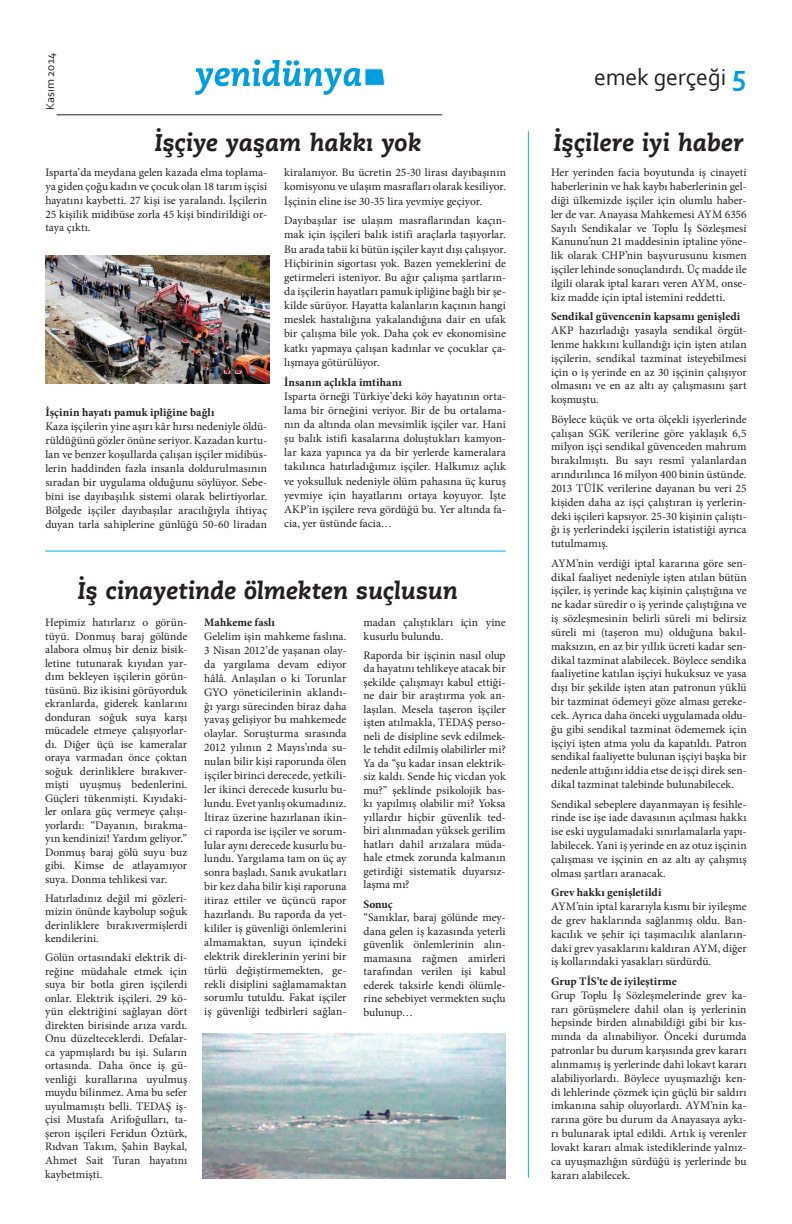
<style>
.page{position:relative;width:792px;height:1224px;background:#fff}
.page>*{position:absolute;margin:0;border:0;box-sizing:border-box;transform-origin:0 0}
.t1{font:700 30px "Corbel";color:#009ddf}
.t2{font:italic 800 24px "Caecilia LT Std";color:#231f20}
.t3{font:24px "Corbel";letter-spacing:-.01em;color:#231f20}
.t4{font:12px "Corbel";color:#231f20}
.t5{font:11.5px/13.8px "Minion Pro";letter-spacing:.005em;color:#231f20;text-align:justify}
.t6{font:700 11.5px "Minion Pro";letter-spacing:.005em;color:#231f20}
</style>
<div class="page">
<hr style="left:528px;top:131px;width:1px;height:1046px;background:#00aeef">
<hr style="left:45px;top:551px;width:461px;height:1px;background:#00aeef">
<svg style="left:195px;top:60px;width:190px;height:35px"></svg>
<hr style="left:57px;top:115px;width:385px;height:1px;background:#231f20">
<img style="left:203px;top:1033px;width:303px;height:146px">
<img style="left:45px;top:256px;width:224px;height:128px">
<p class="t4" style="left:43px;top:110px;width:59px;rotate:-90deg">Kasım 2014</p>
<h2 class="t2" style="left:155px;top:127px;width:268px">İşçiye yaşam hakkı yok</h2>
<p class="t5" style="left:45px;top:166px;width:223px">Isparta’da meydana gelen kazada elma toplama&shy;ya giden çoğu kadın ve çocuk olan 18 tarım işçisi hayatını kaybetti. 27 kişi ise yaralandı. İşçilerin 25 kişilik midibüse zorla 45 kişi bindirildiği or&shy;taya çıktı.</p>
<p class="t5" style="left:284px;top:166px;width:223px;line-height:14.1px">kiralanıyor. Bu ücretin 25-30 lirası dayıbaşının komisyonu ve ulaşım masrafları olarak kesiliyor.<br>İşçinin eline ise 30-35 lira yevmiye geçiyor.</p>
<p class="t5" style="left:284px;top:214px;width:223px;line-height:14.1px">Dayıbaşılar ise ulaşım masraflarından kaçın&shy;mak için işçileri balık istifi araçlarla taşıyorlar.<br>Bu arada tabii ki bütün işçiler kayıt dışı çalışıyor.<br>Hiçbirinin sigortası yok. Bazen yemeklerini de getirmeleri isteniyor. Bu ağır çalışma şartların&shy;da işçilerin hayatları pamuk ipliğine bağlı bir şe&shy;kilde sürüyor. Hayatta kalanların kaçının hangi meslek hastalığına yakalandığına dair en ufak bir çalışma bile yok. Daha çok ev ekonomisine katkı yapmaya çalışan kadınlar ve çocuklar ça&shy;lışmaya götürülüyor.</p>
<p class="t6" style="left:284px;top:374px;width:119px">İnsanın açlıkla imtihanı</p>
<p class="t5" style="left:284px;top:389px;width:223px;line-height:14.1px">Isparta örneği Türkiye’deki köy hayatının orta&shy;lama bir örneğini veriyor. Bir de bu ortalama&shy;nın da altında olan mevsimlik işçiler var. Hani şu balık istifi kasalarına doluştukları kamyon&shy;lar kaza yapınca ya da bir yerlerde kameralara takılınca hatırladığımız işçiler. Halkımız açlık ve yoksulluk nedeniyle ölüm pahasına üç kuruş yevmiye için hayatlarını ortaya koyuyor. İşte AKP’in işçilere reva gördüğü bu. Yer altında fa&shy;cia, yer üstünde facia…</p>
<p class="t6" style="left:45px;top:405px;width:171px">İşçinin hayatı pamuk ipliğine bağlı</p>
<p class="t5" style="left:45px;top:420px;width:223px">Kaza işçilerin yine aşırı kâr hırsı nedeniyle öldü&shy;rüldüğünü gözler önüne seriyor. Kazadan kurtu&shy;lan ve benzer koşullarda çalışan işçiler midibüs&shy;lerin haddinden fazla insanla doldurulmasının sıradan bir uygulama olduğunu söylüyor. Sebe&shy;bini ise dayıbaşılık sistemi olarak belirtiyorlar.<br>Bölgede işçiler dayıbaşılar aracılığıyla ihtiyaç duyan tarla sahiplerine günlüğü 50-60 liradan</p>
<h2 class="t2" style="left:78px;top:576px;width:382px">İş cinayetinde ölmekten suçlusun</h2>
<p class="t5" style="left:45px;top:616px;width:144px;line-height:13.5px">Hepimiz hatırlarız o görün&shy;tüyü. Donmuş baraj gölünde alabora olmuş bir deniz bisik&shy;letine tutunarak kıyıdan yar&shy;dım bekleyen işçilerin görün&shy;tüsünü. Biz ikisini görüyorduk ekranlarda, giderek kanlarını donduran soğuk suya karşı mücadele etmeye çalışıyorlar&shy;dı. Diğer üçü ise kameralar oraya varmadan önce çoktan soğuk derinliklere bırakıver&shy;mişti uyuşmuş bedenlerini.<br>Güçleri tükenmişti. Kıyıdaki&shy;ler onlara güç vermeye çalışı&shy;yorlardı: “Dayanın, bırakma&shy;yın kendinizi! Yardım geliyor.” Donmuş baraj gölü suyu buz gibi. Kimse de atlayamıyor suya. Donma tehlikesi var.</p>
<p class="t5" style="left:45px;top:891px;width:144px;line-height:13.5px">Hatırladınız değil mi gözleri&shy;mizin önünde kaybolup soğuk derinliklere bırakıvermişlerdi kendilerini.</p>
<p class="t5" style="left:45px;top:951px;width:144px;line-height:13.5px">Gölün ortasındaki elektrik di&shy;reğine müdahale etmek için suya bir botla giren işçilerdi onlar. Elektrik işçileri. 29 kö&shy;yün elektriğini sağlayan dört direkten birisinde arıza vardı.<br>Onu düzelteceklerdi. Defalar&shy;ca yapmışlardı bu işi. Suların ortasında. Daha önce iş gü&shy;venliği kurallarına uyulmuş muydu bilinmez. Ama bu sefer uyulmamıştı belli. TEDAŞ iş&shy;çisi Mustafa Arifoğulları, ta&shy;şeron işçileri Feridun Öztürk, Rıdvan Takım, Şahin Baykal, Ahmet Sait Turan hayatını kaybetmişti.</p>
<p class="t6" style="left:204px;top:614px;width:72px">Mahkeme faslı</p>
<p class="t5" style="left:204px;top:629px;width:144px">Gelelim işin mahkeme faslına.<br>3 Nisan 2012’de yaşanan olay&shy;da yargılama devam ediyor hâlâ. Anlaşılan o ki Torunlar GYO yöneticilerinin aklandı&shy;ğı yargı sürecinden biraz daha yavaş gelişiyor bu mahkemede olaylar. Soruşturma sırasında 2012 yılının 2 Mayıs’ında su&shy;nulan bilir kişi raporunda ölen işçiler birinci derecede, yetkili&shy;ler ikinci derecede kusurlu bu&shy;lundu. Evet yanlış okumadınız.<br>İtiraz üzerine hazırlanan ikin&shy;ci raporda ise işçiler ve sorum&shy;lular aynı derecede kusurlu bu&shy;lundu. Yargılama tam on üç ay sonra başladı. Sanık avukatları bir kez daha bilir kişi raporuna itiraz ettiler ve üçüncü rapor hazırlandı. Bu raporda da yet&shy;kililer iş güvenliği önlemlerini almamaktan, suyun içindeki elektrik direklerinin yerini bir türlü değiştirmemekten, ge&shy;rekli disiplini sağlamamaktan sorumlu tutuldu. Fakat işçiler iş güvenliği tedbirleri sağlan-</p>
<p class="t5" style="left:364px;top:616px;width:144px;line-height:13.5px">madan çalıştıkları için yine kusurlu bulundu.</p>
<p class="t5" style="left:364px;top:649px;width:144px;line-height:13.5px">Raporda bir işçinin nasıl olup da hayatını tehlikeye atacak bir şekilde çalışmayı kabul ettiği&shy;ne dair bir araştırma yok an&shy;laşılan. Mesela taşeron işçiler işten atılmakla, TEDAŞ perso&shy;neli de disipline sevk edilmek&shy;le tehdit edilmiş olabilirler mi?<br>Ya da “şu kadar insan elektrik&shy;siz kaldı. Sende hiç vicdan yok mu?” şeklinde psikolojik bas&shy;kı yapılmış olabilir mi? Yoksa yıllardır hiçbir güvenlik ted&shy;biri alınmadan yüksek gerilim hatları dahil arızalara müda&shy;hale etmek zorunda kalmanın getirdiği sistematik duyarsız&shy;laşma mı?</p>
<p class="t6" style="left:364px;top:896px;width:31px">Sonuç</p>
<p class="t5" style="left:364px;top:911px;width:144px;line-height:13.5px">“Sanıklar, baraj gölünde mey&shy;dana gelen iş kazasında yeterli güvenlik önlemlerinin alın&shy;mamasına rağmen amirleri tarafından verilen işi kabul ederek taksirle kendi ölümle&shy;rine sebebiyet vermekten suçlu bulunup…</p>
<h2 class="t3" style="left:594px;top:62px;width:134px">emek gerçeği</h2>
<h1 class="t1" style="left:732px;top:56px;width:16px">5</h1>
<h2 class="t2" style="left:554px;top:127px;width:192px">İşçilere iyi haber</h2>
<p class="t5" style="left:551px;top:166px;width:197px">Her yerinden facia boyutunda iş cinayeti haberlerinin ve hak kaybı haberlerinin gel&shy;diği ülkemizde işçiler için olumlu haber&shy;ler de var. Anayasa Mahkemesi AYM 6356<br>Sayılı Sendikalar ve Toplu İş Sözleşmesi Kanunu’nun 21 maddesinin iptaline yöne&shy;lik olarak CHP’nin başvurusunu kısmen işçiler lehinde sonuçlandırdı. Üç madde ile ilgili olarak iptal kararı veren AYM, onse&shy;kiz madde için iptal istemini reddetti.</p>
<p class="t6" style="left:551px;top:308px;width:191px">Sendikal güvencenin kapsamı genişledi</p>
<p class="t5" style="left:551px;top:324px;width:197px">AKP hazırladığı yasayla sendikal örgüt&shy;lenme hakkını kullandığı için işten atılan işçilerin, sendikal tazminat isteyebilmesi için o iş yerinde en az 30 işçinin çalışıyor olmasını ve en az altı ay çalışmasını şart koşmuştu.</p>
<p class="t5" style="left:551px;top:412px;width:197px">Böylece küçük ve orta ölçekli işyerlerinde çalışan SGK verilerine göre yaklaşık 6,5 milyon işçi sendikal güvenceden mahrum bırakılmıştı. Bu sayı resmî yalanlardan arındırılınca 16 milyon 400 binin üstünde.<br>2013 TÜİK verilerine dayanan bu veri 25 kişiden daha az işçi çalıştıran iş yerlerin&shy;deki işçileri kapsıyor. 25-30 kişinin çalıştı&shy;ğı iş yerlerindeki işçilerin istatistiği ayrıca tutulmamış.</p>
<p class="t5" style="left:551px;top:556px;width:197px">AYM’nin verdiği iptal kararına göre sen&shy;dikal faaliyet nedeniyle işten atılan bütün işçiler, iş yerinde kaç kişinin çalıştığına ve ne kadar süredir o iş yerinde çalıştığına ve iş sözleşmesinin belirli süreli mi belirsiz süreli mi (taşeron mu) olduğuna bakıl&shy;maksızın, en az bir yıllık ücreti kadar sen&shy;dikal tazminat alabilecek. Böylece sendika faaliyetine katılan işçiyi hukuksuz ve yasa dışı bir şekilde işten atan patronun yüklü bir tazminat ödemeyi göze alması gereke&shy;cek. Ayrıca daha önceki uygulamada oldu&shy;ğu gibi sendikal tazminat ödememek için işçiyi işten atma yolu da kapatıldı. Patron sendikal faaliyette bulunan işçiyi başka bir nedenle attığını iddia etse de işçi direk sen&shy;dikal tazminat talebinde bulunabilecek.</p>
<p class="t5" style="left:551px;top:797px;width:197px">Sendikal sebeplere dayanmayan iş fesihle&shy;rinde ise işe iade davasının açılması hakkı ise eski uygulamadaki sınırlamalarla yapı&shy;labilecek. Yani iş yerinde en az otuz işçinin çalışması ve işçinin en az altı ay çalışmış olması şartları aranacak.</p>
<p class="t6" style="left:551px;top:884px;width:112px">Grev hakkı genişletildi</p>
<p class="t5" style="left:551px;top:900px;width:197px">AYM’nin iptal kararıyla kısmı bir iyileşme de grev haklarında sağlanmış oldu. Ban&shy;kacılık ve şehir içi taşımacılık alanların&shy;daki grev yasaklarını kaldıran AYM, diğer iş kollarındaki yasakları sürdürdü.</p>
<p class="t6" style="left:551px;top:973px;width:127px">Grup TİS’te de iyileştirme</p>
<p class="t5" style="left:551px;top:988px;width:197px">Grup Toplu İş Sözleşmelerinde grev ka&shy;rarı görüşmelere dahil olan iş yerlerinin hepsinde birden alınabildiği gibi bir kıs&shy;mında da alınabiliyor. Önceki durumda patronlar bu durum karşısında grev kararı alınmamış iş yerlerinde dahi lokavt kararı alabiliyorlardı. Böylece uyuşmazlığı ken&shy;di lehlerinde çözmek için güçlü bir saldırı imkanına sahip oluyorlardı. AYM’nin ka&shy;rarına göre bu durum da Anayasaya aykı&shy;rı bulunarak iptal edildi. Artık iş verenler lovakt kararı almak istediklerinde yalnız&shy;ca uyuşmazlığın sürdüğü iş yerlerinde bu kararı alabilecek.</p>
</div>
